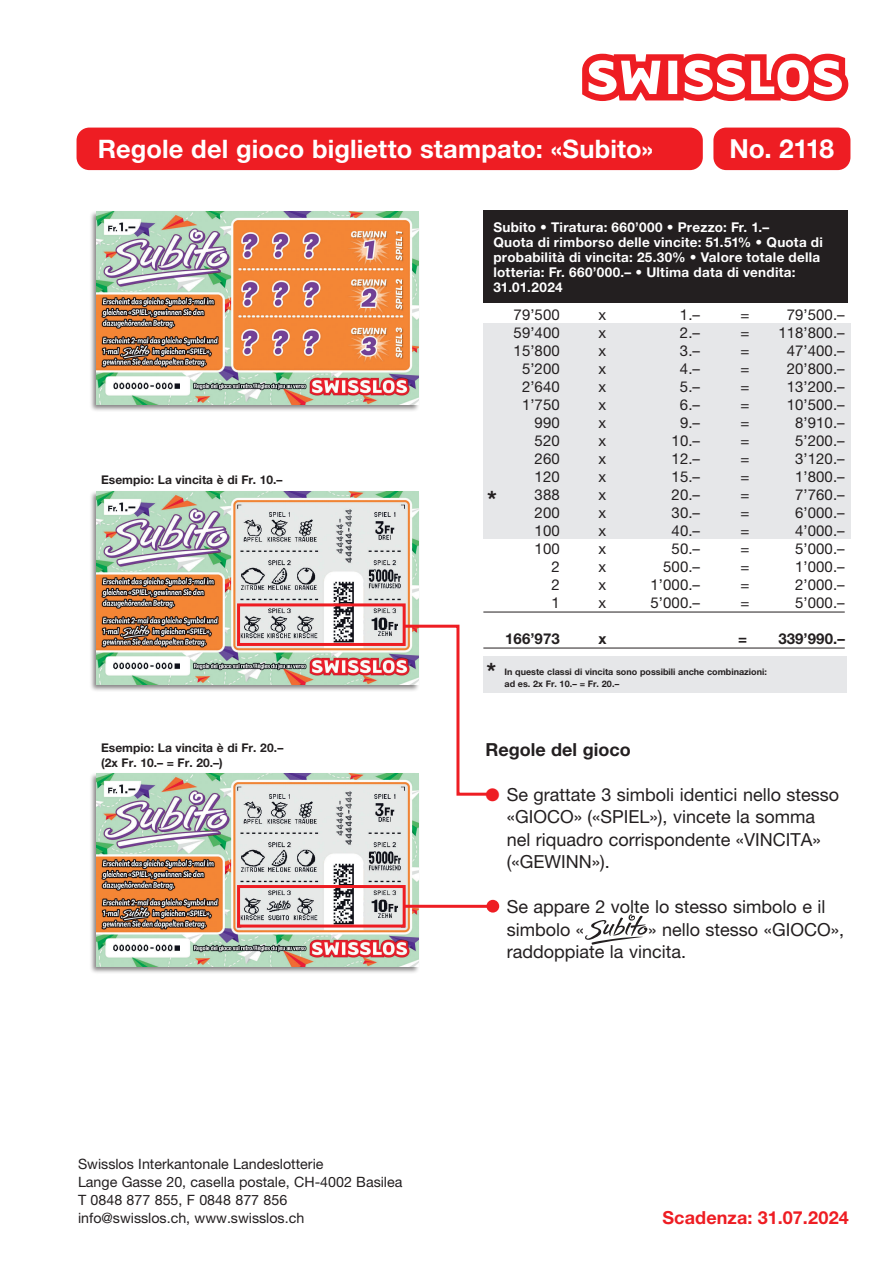
<style>
.page{position:relative;width:893px;height:1263px;background:#fff}
.page>*{position:absolute;margin:0;border:0;box-sizing:border-box;transform-origin:0 0}
.t1{font:700 26.25px "Helvetica Neue LT Std";letter-spacing:-.025em;color:#fff}
.t2{font:700 25.5px "Helvetica Neue LT Std";letter-spacing:.005em;color:#fff}
.t3{font:700 24px "Helvetica Neue LT Std";color:#231f20}
.t4{font:18px/22.5px "Helvetica Neue LT Std";color:#231f20}
.t5{font:700 18px "Helvetica Neue LT Std";letter-spacing:.005em;color:#ee1d23}
.t6{font:700 18px "Helvetica Neue LT Std";color:#231f20}
.t7{font:15px "Helvetica Neue LT Std";letter-spacing:.005em;color:#231f20}
.t8{font:700 15px "Helvetica Neue LT Std";letter-spacing:.005em;color:#231f20}
.t9{font:14.25px/18px "Helvetica Neue LT Std";color:#231f20}
.t10{font:700 13.5px/15px "Helvetica Neue LT Std";letter-spacing:.02em;color:#fff}
.t11{font:700 12px/15px "Helvetica Neue LT Std";color:#231f20}
.t12{font:700 9px/12px "Helvetica Neue LT Std";color:#231f20}
.s1{color:#ee1d23}
</style>
<div class="page">
<div style="left:483px;top:323px;width:367px;height:216px;background:#e6e7e9"></div>
<svg style="left:585px;top:914px;width:63px;height:31px"></svg>
<hr style="left:483px;top:612px;width:362px;height:1px;background:#231f20">
<hr style="left:483px;top:648px;width:362px;height:1px;background:#231f20">
<div style="left:483px;top:210px;width:364px;height:92px;background:#231f20"></div>
<svg style="left:582px;top:54px;width:266px;height:47px"></svg>
<div style="left:713px;top:128px;width:137px;height:42px;background:#ee1d23;border-radius:13px"></div>
<div style="left:486px;top:900px;width:13px;height:12px;background:#ee1d23;border-radius:50%"></div>
<div style="left:483px;top:656px;width:364px;height:36px;background:#e6e7e9"></div>
<div style="left:77px;top:128px;width:626px;height:42px;background:#ee1d23;border-radius:13px"></div>
<div style="left:89px;top:772px;width:331px;height:202px;background:#231f20;opacity:.55"></div>
<img style="left:97px;top:774px;width:321px;height:193px">
<div style="left:89px;top:490px;width:331px;height:202px;background:#231f20;opacity:.55"></div>
<img style="left:97px;top:492px;width:321px;height:193px">
<div style="left:237px;top:603px;width:169px;height:43px;border:3px solid #ee1d23"></div>
<svg style="left:401px;top:623px;width:94px;height:174px"></svg>
<hr style="left:404px;top:905px;width:89px;height:3px;background:#ee1d23">
<div style="left:237px;top:885px;width:169px;height:42px;border:3px solid #ee1d23"></div>
<div style="left:89px;top:210px;width:331px;height:203px;background:#231f20;opacity:.55"></div>
<img style="left:97px;top:212px;width:321px;height:193px">
<h2 class="t2" style="left:98px;top:133px;width:557px">Regole del gioco biglietto stampato: «Subito»</h2>
<h1 class="t1" style="left:729px;top:133px;width:106px">No. 2118</h1>
<p class="t11" style="left:101px;top:472px;width:183px">Esempio: La vincita è di Fr. 10.–</p>
<p class="t11" style="left:101px;top:740px;width:184px">Esempio: La vincita è di Fr. 20.– (2x Fr. 10.– = Fr. 20.–)</p>
<p class="t9" style="left:78px;top:1154px;width:326px">Swisslos Interkantonale Landeslotterie<br>Lange Gasse 20, casella postale, CH-4002 Basilea T 0848 877 855, F 0848 877 856 info@swisslos.ch, www.swisslos.ch</p>
<p class="t10" style="left:493px;top:220px;width:331px">Subito • Tiratura: 660’000 • Prezzo: Fr. 1.–<br>Quota di rimborso delle vincite: 51.51% • Quota di probabilità di vincita: 25.30% • Valore totale della lotteria: Fr. 660’000.– • Ultima data di vendita:<br>31.01.2024</p>
<p class="t7" style="left:514px;top:306px;width:48px">79’500</p>
<p class="t7" style="left:598px;top:306px;width:9px">x</p>
<p class="t7" style="left:680px;top:306px;width:22px">1.–</p>
<p class="t7" style="left:740px;top:306px;width:10px">=</p>
<p class="t7" style="left:787px;top:306px;width:60px">79’500.–</p>
<p class="t7" style="left:514px;top:324px;width:48px">59’400</p>
<p class="t7" style="left:598px;top:324px;width:9px">x</p>
<p class="t7" style="left:680px;top:324px;width:22px">2.–</p>
<p class="t7" style="left:740px;top:324px;width:10px">=</p>
<p class="t7" style="left:778px;top:324px;width:68px">118’800.–</p>
<p class="t7" style="left:514px;top:342px;width:48px">15’800</p>
<p class="t7" style="left:598px;top:342px;width:9px">x</p>
<p class="t7" style="left:680px;top:342px;width:22px">3.–</p>
<p class="t7" style="left:740px;top:342px;width:10px">=</p>
<p class="t7" style="left:787px;top:342px;width:60px">47’400.–</p>
<p class="t7" style="left:522px;top:360px;width:39px">5’200</p>
<p class="t7" style="left:598px;top:360px;width:9px">x</p>
<p class="t7" style="left:680px;top:360px;width:22px">4.–</p>
<p class="t7" style="left:740px;top:360px;width:10px">=</p>
<p class="t7" style="left:787px;top:360px;width:60px">20’800.–</p>
<p class="t7" style="left:522px;top:378px;width:39px">2’640</p>
<p class="t7" style="left:598px;top:378px;width:9px">x</p>
<p class="t7" style="left:680px;top:378px;width:22px">5.–</p>
<p class="t7" style="left:740px;top:378px;width:10px">=</p>
<p class="t7" style="left:787px;top:378px;width:60px">13’200.–</p>
<p class="t7" style="left:522px;top:396px;width:39px">1’750</p>
<p class="t7" style="left:598px;top:396px;width:9px">x</p>
<p class="t7" style="left:680px;top:396px;width:22px">6.–</p>
<p class="t7" style="left:740px;top:396px;width:10px">=</p>
<p class="t7" style="left:787px;top:396px;width:60px">10’500.–</p>
<p class="t7" style="left:535px;top:414px;width:27px">990</p>
<p class="t7" style="left:598px;top:414px;width:9px">x</p>
<p class="t7" style="left:680px;top:414px;width:22px">9.–</p>
<p class="t7" style="left:740px;top:414px;width:10px">=</p>
<p class="t7" style="left:795px;top:414px;width:51px">8’910.–</p>
<p class="t7" style="left:535px;top:432px;width:27px">520</p>
<p class="t7" style="left:598px;top:432px;width:9px">x</p>
<p class="t7" style="left:672px;top:432px;width:30px">10.–</p>
<p class="t7" style="left:740px;top:432px;width:10px">=</p>
<p class="t7" style="left:795px;top:432px;width:51px">5’200.–</p>
<p class="t7" style="left:535px;top:450px;width:27px">260</p>
<p class="t7" style="left:598px;top:450px;width:9px">x</p>
<p class="t7" style="left:672px;top:450px;width:30px">12.–</p>
<p class="t7" style="left:740px;top:450px;width:10px">=</p>
<p class="t7" style="left:795px;top:450px;width:51px">3’120.–</p>
<p class="t7" style="left:535px;top:468px;width:27px">120</p>
<p class="t7" style="left:598px;top:468px;width:9px">x</p>
<p class="t7" style="left:672px;top:468px;width:30px">15.–</p>
<p class="t7" style="left:740px;top:468px;width:10px">=</p>
<p class="t7" style="left:795px;top:468px;width:51px">1’800.–</p>
<p class="t7" style="left:535px;top:486px;width:27px">388</p>
<p class="t7" style="left:598px;top:486px;width:9px">x</p>
<p class="t7" style="left:672px;top:486px;width:30px">20.–</p>
<p class="t7" style="left:740px;top:486px;width:10px">=</p>
<p class="t7" style="left:795px;top:486px;width:51px">7’760.–</p>
<p class="t7" style="left:535px;top:504px;width:27px">200</p>
<p class="t7" style="left:598px;top:504px;width:9px">x</p>
<p class="t7" style="left:672px;top:504px;width:30px">30.–</p>
<p class="t7" style="left:740px;top:504px;width:10px">=</p>
<p class="t7" style="left:795px;top:504px;width:51px">6’000.–</p>
<p class="t7" style="left:535px;top:522px;width:27px">100</p>
<p class="t7" style="left:598px;top:522px;width:9px">x</p>
<p class="t7" style="left:672px;top:522px;width:30px">40.–</p>
<p class="t7" style="left:740px;top:522px;width:10px">=</p>
<p class="t7" style="left:795px;top:522px;width:51px">4’000.–</p>
<p class="t7" style="left:535px;top:540px;width:27px">100</p>
<p class="t7" style="left:598px;top:540px;width:9px">x</p>
<p class="t7" style="left:672px;top:540px;width:30px">50.–</p>
<p class="t7" style="left:740px;top:540px;width:10px">=</p>
<p class="t7" style="left:795px;top:540px;width:51px">5’000.–</p>
<p class="t7" style="left:551px;top:558px;width:10px">2</p>
<p class="t7" style="left:598px;top:558px;width:9px">x</p>
<p class="t7" style="left:663px;top:558px;width:38px">500.–</p>
<p class="t7" style="left:740px;top:558px;width:10px">=</p>
<p class="t7" style="left:795px;top:558px;width:51px">1’000.–</p>
<p class="t7" style="left:551px;top:576px;width:10px">2</p>
<p class="t7" style="left:598px;top:576px;width:9px">x</p>
<p class="t7" style="left:650px;top:576px;width:51px">1’000.–</p>
<p class="t7" style="left:740px;top:576px;width:10px">=</p>
<p class="t7" style="left:795px;top:576px;width:51px">2’000.–</p>
<p class="t7" style="left:551px;top:594px;width:10px">1</p>
<p class="t7" style="left:598px;top:594px;width:9px">x</p>
<p class="t7" style="left:650px;top:594px;width:51px">5’000.–</p>
<p class="t7" style="left:740px;top:594px;width:10px">=</p>
<p class="t7" style="left:795px;top:594px;width:51px">5’000.–</p>
<p class="t8" style="left:505px;top:630px;width:56px">166’973</p>
<p class="t8" style="left:598px;top:630px;width:10px">x</p>
<p class="t8" style="left:738px;top:630px;width:10px">=</p>
<p class="t8" style="left:778px;top:630px;width:68px">339’990.–</p>
<h3 class="t3" style="left:487px;top:485px;width:11px">*</h3>
<h3 class="t3" style="left:486px;top:656px;width:11px">*</h3>
<p class="t12" style="left:504px;top:665px;width:264px">In queste classi di vincita sono possibili anche combinazioni: ad es. 2x Fr. 10.– = Fr. 20.–</p>
<p class="t6" style="left:485px;top:738px;width:147px">Regole del gioco</p>
<p class="t4" style="left:507px;top:783px;width:334px;text-indent:-21px"><span class="s1">●</span> Se grattate 3 simboli identici nello stesso «GIOCO» («SPIEL»), vincete la somma nel riquadro corrispondente «VINCITA» («GEWINN»).</p>
<p class="t4" style="left:507px;top:895px;width:320px">Se appare 2 volte lo stesso simbolo e il simbolo «</p>
<p class="t4" style="left:507px;top:918px;width:339px;text-indent:141px">» nello stesso «GIOCO», raddoppiate la vincita.</p>
<p class="t5" style="left:662px;top:1206px;width:188px">Scadenza: 31.07.2024</p>
</div>
